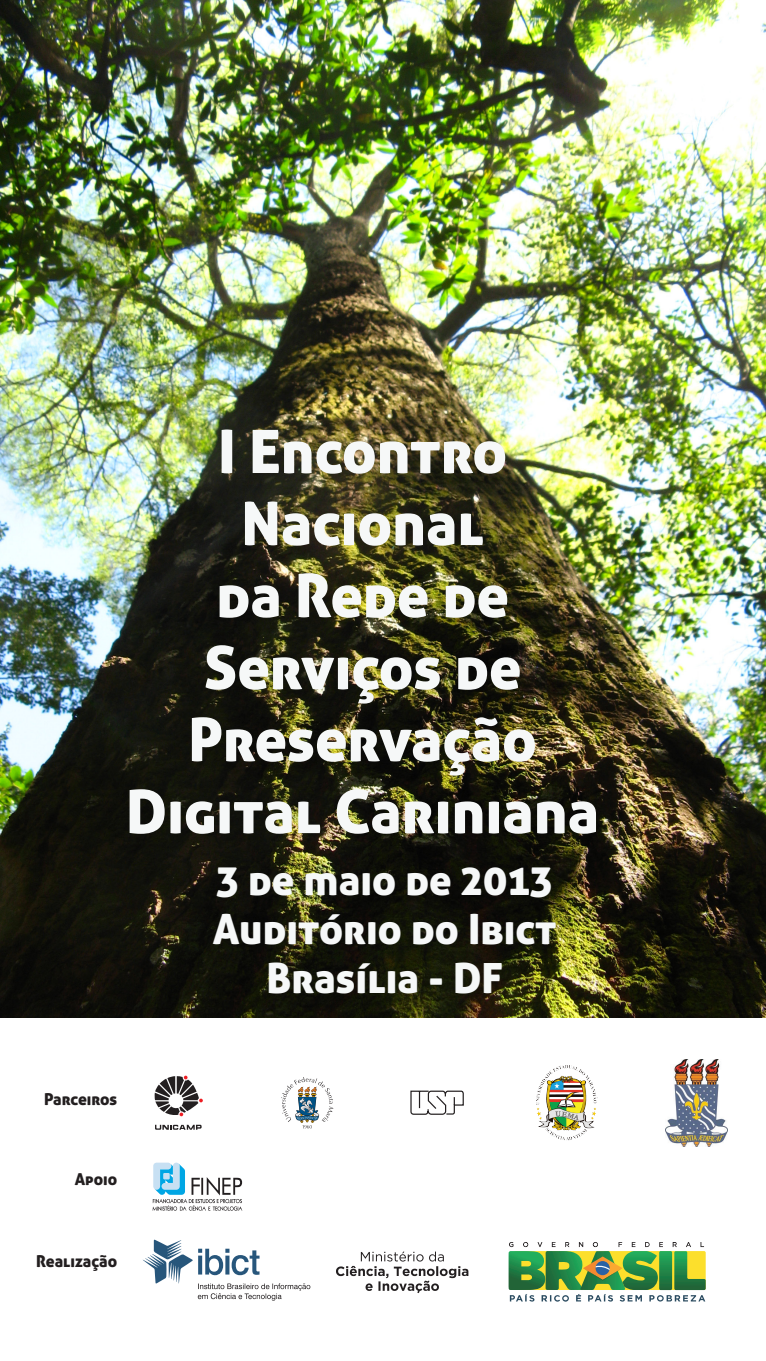
<style>
.page{position:relative;width:766px;height:1361px;background:#fff}
.page>*{position:absolute;margin:0;border:0;box-sizing:border-box;transform-origin:0 0}
.t1{font:60px/72px "Aller Display";color:#f6f8f8;text-align:center}
.t2{font:41.7px/48.9px "Aller Display";color:#f6f8f8;text-align:center}
.t3{font:16.38px "Aller Display";color:#231f20}
</style>
<div class="page">
<img style="left:0;top:0;width:765px;height:1017px">
<svg style="left:143px;top:1239px;width:167px;height:61px"></svg>
<svg style="left:508px;top:1242px;width:197px;height:60px"></svg>
<svg style="left:336px;top:1251px;width:132px;height:42px"></svg>
<svg style="left:155px;top:1124px;width:46px;height:6px"></svg>
<svg style="left:154px;top:1075px;width:49px;height:41px"></svg>
<svg style="left:281px;top:1077px;width:52px;height:51px"></svg>
<svg style="left:410px;top:1090px;width:54px;height:25px"></svg>
<img style="left:536px;top:1065px;width:61px;height:75px">
<img style="left:665px;top:1059px;width:61px;height:87px">
<svg style="left:152px;top:1162px;width:90px;height:48px"></svg>
<p class="t1" style="left:126px;top:415px;width:474px">I Encontro<br>Nacional<br>da Rede de<br>Serviços de<br>Preservação<br>Digital Cariniana</p>
<p class="t2" style="left:213px;top:854px;width:345px">3 de maio de 2013<br>Auditório do Ibict<br>Brasília - DF</p>
<p class="t3" style="left:44px;top:1088px;width:75px">Parceiros</p>
<p class="t3" style="left:75px;top:1168px;width:44px">Apoio</p>
<p class="t3" style="left:36px;top:1251px;width:82px">Realização</p>
</div>
